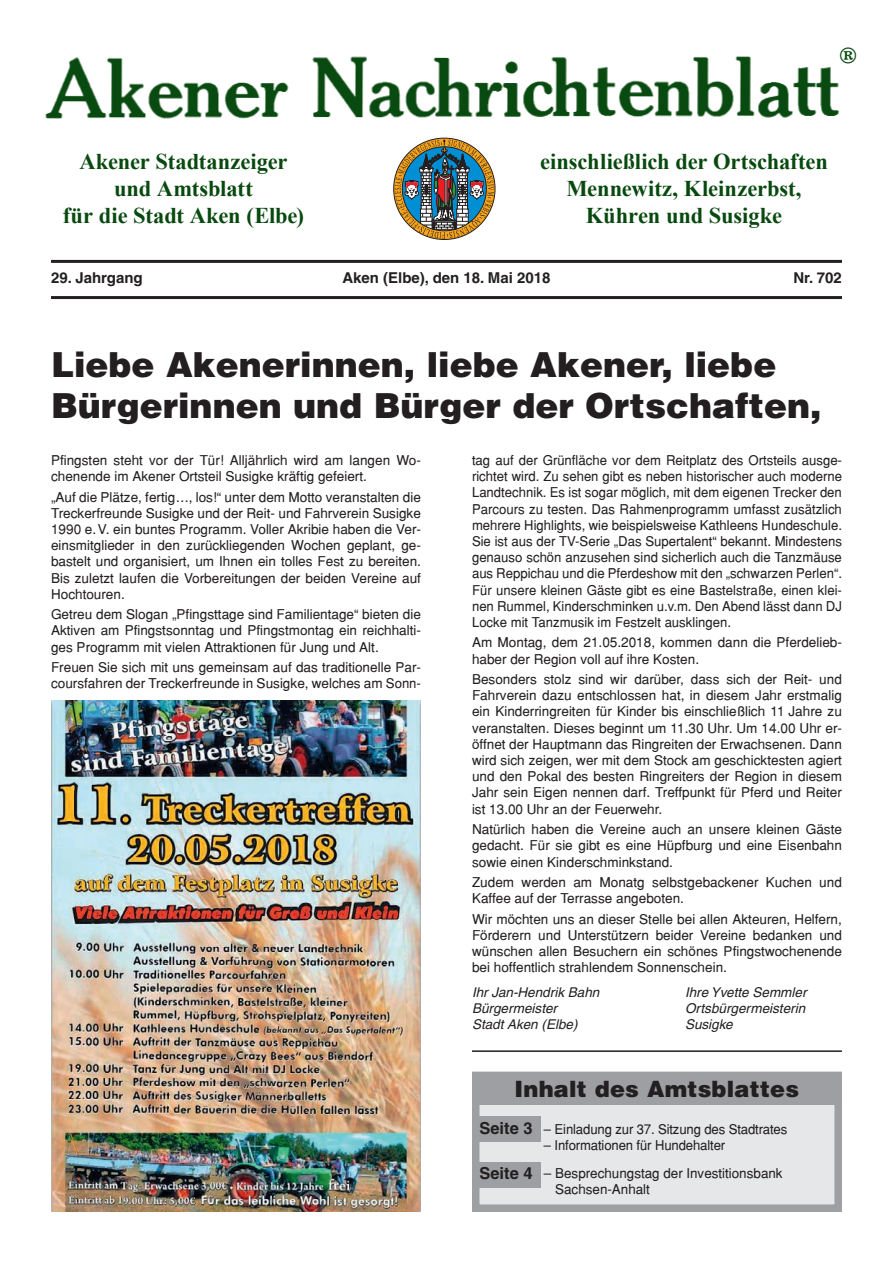
<style>
.page{position:relative;width:893px;height:1263px;background:#fff}
.page>*{position:absolute;margin:0;border:0;box-sizing:border-box;transform-origin:0 0}
.t1{font:900 34.5px/41.4px "Helvetica";color:#231f20}
.t2{font:700 22.5px/27px "Times New Roman";letter-spacing:-.005em;color:#07490e;text-align:center}
.t3{font:900 22.5px "Helvetica";letter-spacing:.01em;color:#231f20}
.t4{font:22.5px "Times Bold OV RDPUSA";color:#07490e}
.t5{font:700 15px "Helvetica";color:#231f20}
.t6{font:13.5px/16.2px "Helvetica";color:#231f20;text-align:justify}
.t7{font:italic 13.5px "Helvetica";color:#231f20}
.s1{font-weight:700;font-size:16.5px}
</style>
<div class="page">
<svg style="left:395px;top:139px;width:99px;height:100px"></svg>
<img style="left:45px;top:56px;width:795px;height:63px">
<img style="left:837px;top:56px;width:3px;height:10px">
<hr style="left:51px;top:260px;width:791px;height:3px;background:#231f20">
<hr style="left:51px;top:296px;width:791px;height:3px;background:#231f20">
<hr style="left:472px;top:1050px;width:370px;height:2px;background:#231f20">
<div style="left:472px;top:1071px;width:370px;height:141px;background:#e6e7e9;border:8px solid #9d9fa2"></div>
<div style="left:472px;top:1075px;width:370px;height:30px;background:#9d9fa2"></div>
<img style="left:51px;top:700px;width:370px;height:512px">
<div style="left:472px;top:1162px;width:68px;height:25px;background:#9d9fa2"></div>
<div style="left:472px;top:1116px;width:68px;height:25px;background:#9d9fa2"></div>
<h2 class="t4" style="left:840px;top:34px;width:18px">®</h2>
<h2 class="t2" style="left:63px;top:147px;width:243px">Akener Stadtanzeiger und Amtsblatt<br>für die Stadt Aken (Elbe)</h2>
<h2 class="t2" style="left:540px;top:147px;width:289px">einschließlich der Ortschaften<br>Mennewitz, Kleinzerbst,<br>Kühren und Susigke</h2>
<p class="t5" style="left:51px;top:269px;width:93px">29. Jahrgang</p>
<p class="t5" style="left:342px;top:269px;width:210px">Aken (Elbe), den 18. Mai 2018</p>
<p class="t5" style="left:793px;top:269px;width:50px">Nr. 702</p>
<h1 class="t1" style="left:51px;top:343px;width:772px">Liebe Akenerinnen, liebe Akener, liebe<br>Bürgerinnen und Bürger der Ortschaften,</h1>
<p class="t6" style="left:51px;top:452px;width:371px">Pfingsten steht vor der Tür! Alljährlich wird am langen Wo&shy;chenende im Akener Ortsteil Susigke kräftig gefeiert.</p>
<p class="t6" style="left:51px;top:488px;width:371px">„Auf die Plätze, fertig..., los!“ unter dem Motto veranstalten die Treckerfreunde Susigke und der Reit- und Fahrverein Susigke 1990 e.V. ein buntes Programm. Voller Akribie haben die Ver&shy;einsmitglieder in den zurückliegenden Wochen geplant, ge&shy;bastelt und organisiert, um Ihnen ein tolles Fest zu bereiten.<br>Bis zuletzt laufen die Vorbereitungen der beiden Vereine auf Hochtouren.</p>
<p class="t6" style="left:51px;top:606px;width:371px">Getreu dem Slogan „Pfingsttage sind Familientage“ bieten die Aktiven am Pfingstsonntag und Pfingstmontag ein reichhalti&shy;ges Programm mit vielen Attraktionen für Jung und Alt.</p>
<p class="t6" style="left:51px;top:659px;width:371px">Freuen Sie sich mit uns gemeinsam auf das traditionelle Par&shy;coursfahren der Treckerfreunde in Susigke, welches am Sonn-</p>
<p class="t6" style="left:472px;top:452px;width:371px">tag auf der Grünfläche vor dem Reitplatz des Ortsteils ausge&shy;richtet wird. Zu sehen gibt es neben historischer auch moderne Landtechnik. Es ist sogar möglich, mit dem eigenen Trecker den Parcours zu testen. Das Rahmenprogramm umfasst zusätzlich mehrere Highlights, wie beispielsweise Kathleens Hundeschule.<br>Sie ist aus der TV-Serie „Das Supertalent“ bekannt. Mindestens genauso schön anzusehen sind sicherlich auch die Tanzmäuse aus Reppichau und die Pferdeshow mit den „schwarzen Perlen“.<br>Für unsere kleinen Gäste gibt es eine Bastelstraße, einen klei&shy;nen Rummel, Kinderschminken u.v.m. Den Abend lässt dann DJ Locke mit Tanzmusik im Festzelt ausklingen.</p>
<p class="t6" style="left:472px;top:634px;width:371px">Am Montag, dem 21.05.2018, kommen dann die Pferdelieb&shy;haber der Region voll auf ihre Kosten.</p>
<p class="t6" style="left:472px;top:671px;width:371px">Besonders stolz sind wir darüber, dass sich der Reit- und Fahrverein dazu entschlossen hat, in diesem Jahr erstmalig ein Kinderringreiten für Kinder bis einschließlich 11 Jahre zu veranstalten. Dieses beginnt um 11.30 Uhr. Um 14.00 Uhr er&shy;öffnet der Hauptmann das Ringreiten der Erwachsenen. Dann wird sich zeigen, wer mit dem Stock am geschicktesten agiert und den Pokal des besten Ringreiters der Region in diesem Jahr sein Eigen nennen darf. Treffpunkt für Pferd und Reiter ist 13.00 Uhr an der Feuerwehr.</p>
<p class="t6" style="left:472px;top:821px;width:371px">Natürlich haben die Vereine auch an unsere kleinen Gäste gedacht. Für sie gibt es eine Hüpfburg und eine Eisenbahn sowie einen Kinderschminkstand.</p>
<p class="t6" style="left:472px;top:874px;width:371px">Zudem werden am Monatg selbstgebackener Kuchen und<br>Kaffee auf der Terrasse angeboten.</p>
<p class="t6" style="left:472px;top:910px;width:371px">Wir möchten uns an dieser Stelle bei allen Akteuren, Helfern, Förderern und Unterstützern beider Vereine bedanken und wünschen allen Besuchern ein schönes Pfingstwochenende bei hoffentlich strahlendem Sonnenschein.</p>
<p class="t7" style="left:472px;top:984px;width:129px">Ihr Jan-Hendrik Bahn</p>
<p class="t7" style="left:685px;top:984px;width:123px">Ihre Yvette Semmler</p>
<p class="t7" style="left:472px;top:1000px;width:87px">Bürgermeister</p>
<p class="t7" style="left:685px;top:1000px;width:122px">Ortsbürgermeisterin</p>
<p class="t7" style="left:472px;top:1017px;width:107px">Stadt Aken (Elbe)</p>
<p class="t7" style="left:685px;top:1017px;width:49px">Susigke</p>
<h2 class="t3" style="left:514px;top:1074px;width:286px">Inhalt des Amtsblattes</h2>
<p class="t6" style="left:479px;top:1121px;width:309px"><span class="s1">Seite 3</span> – Einladung zur 37. Sitzung des Stadtrates</p>
<p class="t6" style="left:479px;top:1132px;width:305px;line-height:27.6px;text-align:center">– Informationen für Hundehalter<br><span class="s1">Seite 4</span> – Besprechungstag der Investitionsbank</p>
<p class="t6" style="left:555px;top:1181px;width:96px">Sachsen-Anhalt</p>
</div>
